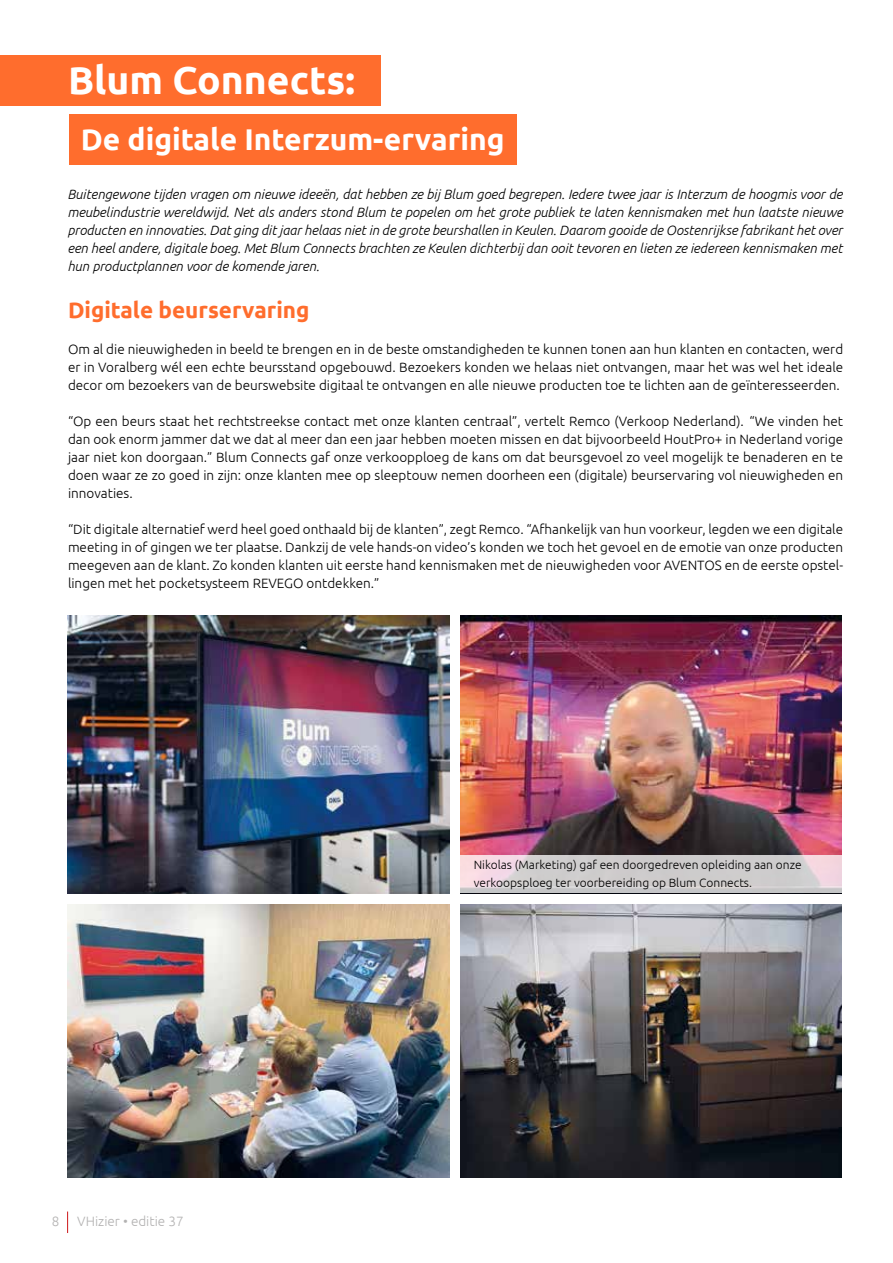
<style>
.page{position:relative;width:893px;height:1263px;background:#fff}
.page>*{position:absolute;margin:0;border:0;box-sizing:border-box;transform-origin:0 0}
.t1{font:700 39px "Ubuntu";color:#fff}
.t2{font:700 30px "Ubuntu";color:#fff}
.t3{font:700 22.5px "Ubuntu";color:#ff6d2d}
.t4{font:300 13.5px/18px "Ubuntu";color:#000;text-align:justify}
.t5{font:italic 300 13.5px/18px "Ubuntu";color:#000;text-align:justify}
.t6{font:300 13.5px "Ubuntu";color:#b3b2b2}
.t7{font:300 12px/18px "Ubuntu";color:#000}
</style>
<div class="page">
<img style="left:68px;top:615px;width:381px;height:278px">
<img style="left:460px;top:615px;width:382px;height:241px">
<img style="left:460px;top:904px;width:382px;height:274px">
<img style="left:67px;top:904px;width:382px;height:274px">
<svg style="left:460px;top:856px;width:382px;height:37px;fill:#cecccd"></svg>
<svg style="left:67px;top:1211px;width:1px;height:22px"></svg>
<div style="left:0;top:55px;width:381px;height:51px;background:#ff6d2d"></div>
<div style="left:69px;top:115px;width:447px;height:50px;background:#ff6d2d"></div>
<h1 class="t1" style="left:68px;top:56px;width:289px">Blum Connects:</h1>
<h2 class="t2" style="left:81px;top:121px;width:425px">De digitale Interzum-ervaring</h2>
<p class="t5" style="left:67px;top:185px;width:777px">Buitengewone tijden vragen om nieuwe ideeën, dat hebben ze bij Blum goed begrepen. Iedere twee jaar is Interzum de hoogmis voor de meubelindustrie wereldwijd. Net als anders stond Blum te popelen om het grote publiek te laten kennismaken met hun laatste nieuwe producten en innovaties. Dat ging dit jaar helaas niet in de grote beurshallen in Keulen. Daarom gooide de Oostenrijkse fabrikant het over een heel andere, digitale boeg. Met Blum Connects brachten ze Keulen dichterbij dan ooit tevoren en lieten ze iedereen kennismaken met hun productplannen voor de komende jaren.</p>
<h3 class="t3" style="left:68px;top:297px;width:243px">Digitale beurservaring</h3>
<p class="t4" style="left:68px;top:340px;width:777px">Om al die nieuwigheden in beeld te brengen en in de beste omstandigheden te kunnen tonen aan hun klanten en contacten, werd er in Voralberg wél een echte beursstand opgebouwd. Bezoekers konden we helaas niet ontvangen, maar het was wel het ideale decor om bezoekers van de beurswebsite digitaal te ontvangen en alle nieuwe producten toe te lichten aan de geïnteresseerden.</p>
<p class="t4" style="left:68px;top:412px;width:777px">“Op een beurs staat het rechtstreekse contact met onze klanten centraal”, vertelt Remco (Verkoop Nederland). “We vinden het dan ook enorm jammer dat we dat al meer dan een jaar hebben moeten missen en dat bijvoorbeeld HoutPro+ in Nederland vorige jaar niet kon doorgaan.” Blum Connects gaf onze verkoopploeg de kans om dat beursgevoel zo veel mogelijk te benaderen en te doen waar ze zo goed in zijn: onze klanten mee op sleeptouw nemen doorheen een (digitale) beurservaring vol nieuwigheden en innovaties.</p>
<p class="t4" style="left:68px;top:520px;width:777px">“Dit digitale alternatief werd heel goed onthaald bij de klanten”, zegt Remco. “Afhankelijk van hun voorkeur, legden we een digitale meeting in of gingen we ter plaatse. Dankzij de vele hands-on video’s konden we toch het gevoel en de emotie van onze producten meegeven aan de klant. Zo konden klanten uit eerste hand kennismaken met de nieuwigheden voor AVENTOS en de eerste opstel&shy;lingen met het pocketsysteem REVEGO ontdekken.”</p>
<p class="t6" style="left:52px;top:1213px;width:9px">8</p>
<p class="t6" style="left:77px;top:1213px;width:108px">VHizier • editie 37</p>
<p class="t7" style="left:474px;top:855px;width:329px">Nikolas (Marketing) gaf een doorgedreven opleiding aan onze verkoopsploeg ter voorbereiding op Blum Connects.</p>
</div>
